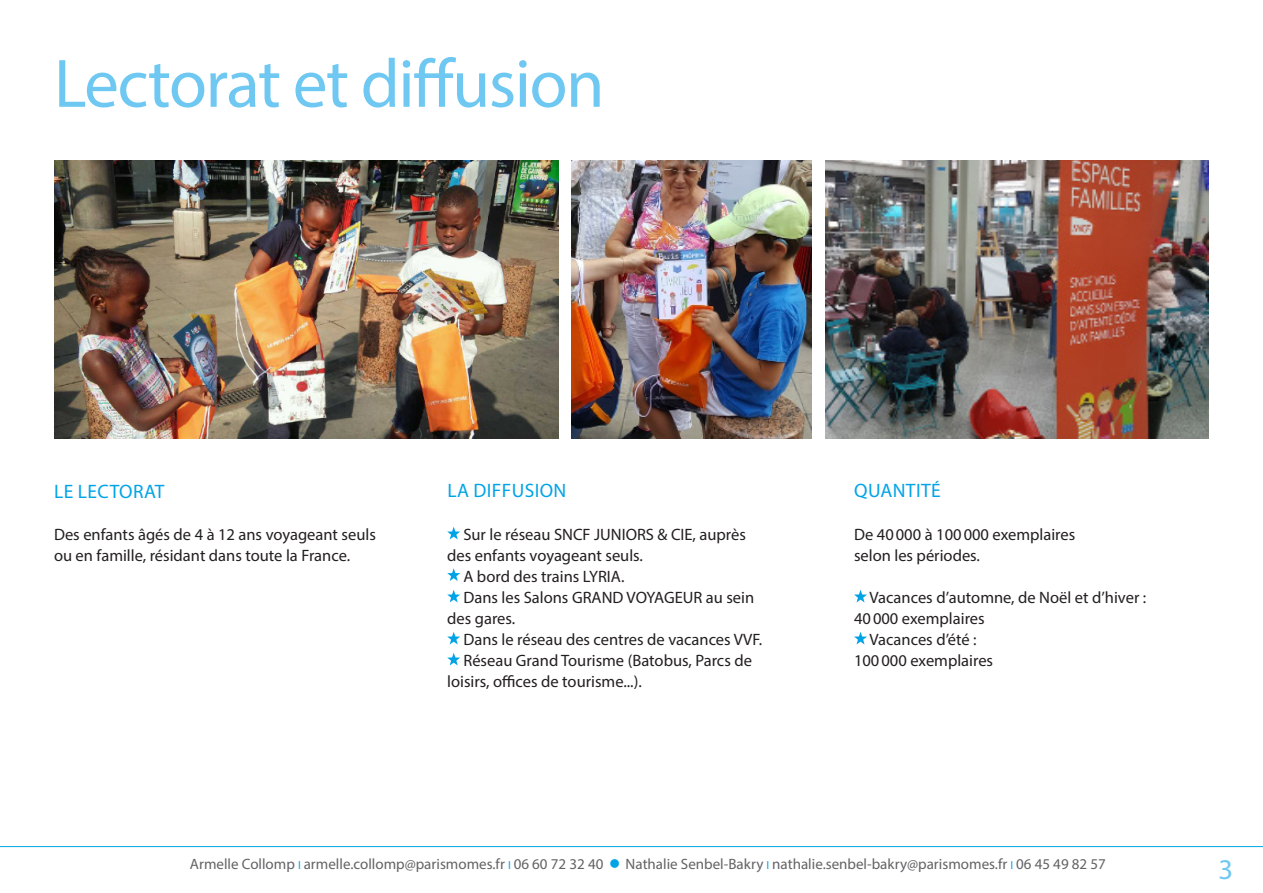
<style>
.page{position:relative;width:1263px;height:893px;background:#fff}
.page>*{position:absolute;margin:0;border:0;box-sizing:border-box;transform-origin:0 0}
.t1{font:69.15px "Myriad Pro";letter-spacing:-.02em;color:#6ec8f1}
.t2{font:28.65px "Myriad Pro";color:#6ec8f1}
.t3{font:19.5px "Myriad Pro";letter-spacing:.02em;color:#00a4e6}
.t4{font:16.5px/21px "Myriad Pro";color:#231f20}
.t5{font:15px "Myriad Pro";color:#636366}
.s1{font-size:11.7px;color:#00a4e6}
.s2{color:#00a4e6}
</style>
<div class="page">
<hr style="left:0;top:846px;width:1263px;height:1px;background:#00a4e6">
<img style="left:54px;top:161px;width:504px;height:278px">
<img style="left:572px;top:161px;width:239px;height:278px">
<img style="left:825px;top:161px;width:384px;height:278px">
<svg style="left:854px;top:590px;width:13px;height:12px"></svg>
<svg style="left:854px;top:632px;width:13px;height:12px"></svg>
<svg style="left:447px;top:527px;width:13px;height:12px"></svg>
<svg style="left:447px;top:568px;width:13px;height:13px"></svg>
<svg style="left:447px;top:590px;width:13px;height:12px"></svg>
<svg style="left:447px;top:632px;width:13px;height:12px"></svg>
<svg style="left:447px;top:653px;width:13px;height:12px"></svg>
<p class="t1" style="left:54px;top:41px;width:552px">Lectorat et diffusion</p>
<p class="t3" style="left:54px;top:479px;width:112px">LE LECTORAT</p>
<p class="t4" style="left:54px;top:524px;width:323px">Des enfants âgés de 4 à 12 ans voyageant seuls ou en famille, résidant dans toute la France.</p>
<p class="t3" style="left:447px;top:479px;width:120px">LA DIFFUSION</p>
<p class="t4" style="left:447px;top:523px;width:300px;text-indent:16px">Sur le réseau SNCF JUNIORS &amp; CIE, auprès des enfants voyageant seuls.</p>
<p class="t4" style="left:463px;top:565px;width:163px">A bord des trains LYRIA.</p>
<p class="t4" style="left:447px;top:586px;width:308px;text-indent:16px">Dans les Salons GRAND VOYAGEUR au sein des gares.</p>
<p class="t4" style="left:463px;top:628px;width:300px">Dans le réseau des centres de vacances VVF.</p>
<p class="t4" style="left:447px;top:649px;width:306px;text-indent:16px">Réseau Grand Tourisme (Batobus, Parcs de loisirs, offices de tourisme...).</p>
<p class="t3" style="left:854px;top:479px;width:88px">QUANTITÉ</p>
<p class="t4" style="left:854px;top:523px;width:223px">De 40000 à 100000 exemplaires</p>
<p class="t4" style="left:854px;top:544px;width:127px">selon les périodes.</p>
<p class="t4" style="left:870px;top:586px;width:278px">Vacances d’automne, de Noël et d’hiver :</p>
<p class="t4" style="left:854px;top:607px;width:132px">40000 exemplaires</p>
<p class="t4" style="left:870px;top:628px;width:109px">Vacances d’été :</p>
<p class="t4" style="left:854px;top:649px;width:141px">100000 exemplaires</p>
<p class="t5" style="left:190px;top:855px;width:917px">Armelle Collomp <span class="s1">I</span> armelle.collomp@parismomes.fr <span class="s1">I</span> 06 60 72 32 40 <span class="s2">●</span> Nathalie Senbel-Bakry <span class="s1">I</span> nathalie.senbel-bakry@parismomes.fr <span class="s1">I</span> 06 45 49 82 57</p>
<h2 class="t2" style="left:1218px;top:852px;width:16px">3</h2>
</div>
